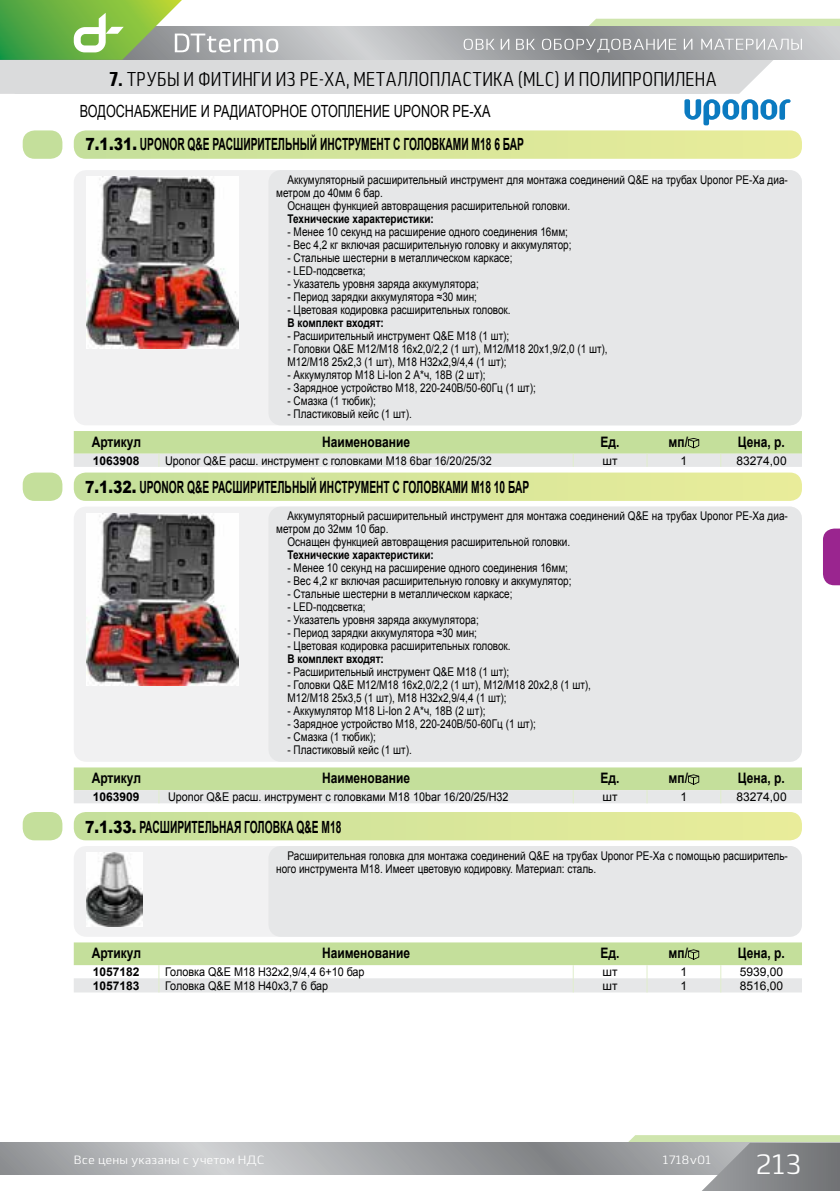
<style>
.page{position:relative;width:840px;height:1191px;background:#fff}
.page>*{position:absolute;margin:0;border:0;box-sizing:border-box;transform-origin:0 0}
.t1{font:28px "Lytiga Pro";color:#fff}
.t2{font:20px "Lytiga Pro Condensed";color:#000;scale:.86 1}
.t3{font:700 16.8px/33.6px "Arial";color:#000;scale:.61 1}
.t4{font:700 14.4px "Arial";color:#000;scale:.83 1}
.t5{font:12px/13px "Arial";color:#000;scale:.83 1}
.t6{font:12px "Arial";color:#000;scale:.9 1}
.t7{font:700 12px "Arial";color:#000;scale:.83 1}
.t8{font:12px "Arial";color:#000}
.t9{font:12px "Lytiga Pro";color:#fff}
.t10{font:700 12px "Arial";color:#000}
.s1{font-weight:900}
.s2{font-weight:400}
</style>
<div class="page">
<svg style="left:0;top:1142px;width:600px;height:32px;background:#a7a9ab"></svg>
<svg style="left:600px;top:1135px;width:239px;height:56px;background:#a7aba7"></svg>
<div style="left:74px;top:130px;width:727px;height:29px;background:linear-gradient(to right,#c5df9b,#eaed9a);border-radius:12px"></div>
<div style="left:23px;top:130px;width:39px;height:29px;background:#c4df9b;border-radius:12px"></div>
<svg style="left:823px;top:528px;width:16px;height:57px"></svg>
<svg style="left:0;top:0;width:839px;height:125px"></svg>
<svg style="left:74px;top:431px;width:727px;height:70px;background:#d7e5b1"></svg>
<div style="left:23px;top:472px;width:39px;height:29px;background:#c4df9b;border-radius:12px"></div>
<div style="left:74px;top:170px;width:727px;height:255px;background:#f1f1f2"></div>
<div style="left:268px;top:170px;width:533px;height:255px;background:#e6e7e8"></div>
<svg style="left:74px;top:767px;width:727px;height:36px;background:#d0e1b7"></svg>
<div style="left:74px;top:506px;width:727px;height:256px;background:#f1f1f2"></div>
<div style="left:268px;top:506px;width:533px;height:256px;background:#e6e7e8"></div>
<img style="left:87px;top:177px;width:151px;height:172px">
<img style="left:87px;top:513px;width:151px;height:172px">
<svg style="left:74px;top:812px;width:727px;height:28px;background:#d7e69a"></svg>
<div style="left:23px;top:812px;width:39px;height:28px;background:#c4df9b;border-radius:12px"></div>
<svg style="left:74px;top:942px;width:727px;height:50px"></svg>
<div style="left:74px;top:846px;width:727px;height:90px;background:#f1f1f2"></div>
<div style="left:268px;top:846px;width:533px;height:90px;background:#e6e7e8"></div>
<img style="left:87px;top:852px;width:55px;height:74px">
<h2 class="t2" style="left:109px;top:66px;width:707px"><span class="s1">7.</span> ТРУБЫ И ФИТИНГИ ИЗ PE-XA, МЕТАЛЛОПЛАСТИКА (MLC) И ПОЛИПРОПИЛЕНА</h2>
<h3 class="t3" style="left:86px;top:94px;width:719px;text-indent:-6px"><span class="s2">ВОДОСНАБЖЕНИЕ И РАДИАТОРНОЕ ОТОПЛЕНИЕ UPONOR PE-XA<br></span><span class="s1">7.1.31.</span> UPONOR Q&amp;E РАСШИРИТЕЛЬНЫЙ ИНСТРУМЕНТ С ГОЛОВКАМИ M18 6 БАР</h3>
<p class="t5" style="left:287px;top:173px;width:604px">Аккумуляторный расширительный инструмент для монтажа соединений Q&amp;E на трубах Uponor PE-Xa диа-</p>
<p class="t5" style="left:276px;top:186px;width:130px">метром до 40мм 6 бар.</p>
<p class="t5" style="left:287px;top:199px;width:342px">Оснащен функцией автовращения расширительной головки.</p>
<p class="t7" style="left:287px;top:212px;width:178px">Технические характеристики:</p>
<p class="t5" style="left:287px;top:225px;width:339px">- Менее 10 секунд на расширение одного соединения 16мм;</p>
<p class="t5" style="left:287px;top:238px;width:343px">- Вес 4,2 кг включая расширительную головку и аккумулятор;</p>
<p class="t5" style="left:287px;top:251px;width:272px">- Стальные шестерни в металлическом каркасе;</p>
<p class="t5" style="left:287px;top:264px;width:96px">- LED-подсветка;</p>
<p class="t5" style="left:287px;top:277px;width:232px">- Указатель уровня заряда аккумулятора;</p>
<p class="t5" style="left:287px;top:290px;width:229px">- Период зарядки аккумулятора ≈30 мин;</p>
<p class="t5" style="left:287px;top:303px;width:270px">- Цветовая кодировка расширительных головок.</p>
<p class="t7" style="left:287px;top:316px;width:117px">В комплект входят:</p>
<p class="t5" style="left:287px;top:329px;width:268px">- Расширительный инструмент Q&amp;E M18 (1 шт);</p>
<p class="t5" style="left:287px;top:342px;width:387px">- Головки Q&amp;E M12/M18 16x2,0/2,2 (1 шт), M12/M18 20x1,9/2,0 (1 шт),<br>M12/M18 25x2,3 (1 шт), M18 H32x2,9/4,4 (1 шт);</p>
<p class="t5" style="left:287px;top:368px;width:240px">- Аккумулятор M18 Li-Ion 2 А*ч, 18В (2 шт);</p>
<p class="t5" style="left:287px;top:381px;width:300px">- Зарядное устройство М18, 220-240В/50-60Гц (1 шт);</p>
<p class="t5" style="left:287px;top:394px;width:108px">- Смазка (1 тюбик);</p>
<p class="t5" style="left:287px;top:407px;width:151px">- Пластиковый кейс (1 шт).</p>
<p class="t4" style="left:92px;top:434px;width:61px">Артикул</p>
<p class="t4" style="left:322px;top:434px;width:108px">Наименование</p>
<p class="t4" style="left:600px;top:434px;width:24px">Ед.</p>
<p class="t4" style="left:668px;top:434px;width:25px">мп/</p>
<p class="t4" style="left:737px;top:434px;width:58px">Цена, р.</p>
<p class="t10" style="left:93px;top:454px;width:48px">1063908</p>
<p class="t6" style="left:165px;top:454px;width:364px">Uponor Q&amp;E расш. инструмент с головками M18 6bar 16/20/25/32</p>
<p class="t8" style="left:602px;top:454px;width:17px">шт</p>
<p class="t8" style="left:680px;top:454px;width:8px">1</p>
<p class="t8" style="left:736px;top:454px;width:52px">83274,00</p>
<h3 class="t3" style="left:85px;top:470px;width:729px"><span class="s1">7.1.32.</span> UPONOR Q&amp;E РАСШИРИТЕЛЬНЫЙ ИНСТРУМЕНТ С ГОЛОВКАМИ M18 10 БАР</h3>
<p class="t5" style="left:287px;top:509px;width:604px">Аккумуляторный расширительный инструмент для монтажа соединений Q&amp;E на трубах Uponor PE-Xa диа-</p>
<p class="t5" style="left:276px;top:522px;width:137px">метром до 32мм 10 бар.</p>
<p class="t5" style="left:287px;top:535px;width:342px">Оснащен функцией автовращения расширительной головки.</p>
<p class="t7" style="left:287px;top:548px;width:178px">Технические характеристики:</p>
<p class="t5" style="left:287px;top:561px;width:339px">- Менее 10 секунд на расширение одного соединения 16мм;</p>
<p class="t5" style="left:287px;top:574px;width:343px">- Вес 4,2 кг включая расширительную головку и аккумулятор;</p>
<p class="t5" style="left:287px;top:587px;width:272px">- Стальные шестерни в металлическом каркасе;</p>
<p class="t5" style="left:287px;top:600px;width:96px">- LED-подсветка;</p>
<p class="t5" style="left:287px;top:613px;width:232px">- Указатель уровня заряда аккумулятора;</p>
<p class="t5" style="left:287px;top:626px;width:229px">- Период зарядки аккумулятора ≈30 мин;</p>
<p class="t5" style="left:287px;top:639px;width:270px">- Цветовая кодировка расширительных головок.</p>
<p class="t7" style="left:287px;top:652px;width:117px">В комплект входят:</p>
<p class="t5" style="left:287px;top:665px;width:268px">- Расширительный инструмент Q&amp;E M18 (1 шт);</p>
<p class="t5" style="left:287px;top:678px;width:367px">- Головки Q&amp;E M12/M18 16x2,0/2,2 (1 шт), M12/M18 20x2,8 (1 шт),<br>M12/M18 25x3,5 (1 шт), M18 H32x2,9/4,4 (1 шт);</p>
<p class="t5" style="left:287px;top:704px;width:240px">- Аккумулятор M18 Li-Ion 2 А*ч, 18В (2 шт);</p>
<p class="t5" style="left:287px;top:717px;width:300px">- Зарядное устройство М18, 220-240В/50-60Гц (1 шт);</p>
<p class="t5" style="left:287px;top:730px;width:108px">- Смазка (1 тюбик);</p>
<p class="t5" style="left:287px;top:743px;width:151px">- Пластиковый кейс (1 шт).</p>
<p class="t4" style="left:92px;top:770px;width:61px">Артикул</p>
<p class="t4" style="left:322px;top:770px;width:108px">Наименование</p>
<p class="t4" style="left:600px;top:770px;width:24px">Ед.</p>
<p class="t4" style="left:668px;top:770px;width:25px">мп/</p>
<p class="t4" style="left:737px;top:770px;width:58px">Цена, р.</p>
<p class="t10" style="left:93px;top:790px;width:48px">1063909</p>
<p class="t6" style="left:168px;top:790px;width:379px">Uponor Q&amp;E расш. инструмент с головками M18 10bar 16/20/25/H32</p>
<p class="t8" style="left:602px;top:790px;width:17px">шт</p>
<p class="t8" style="left:680px;top:790px;width:8px">1</p>
<p class="t8" style="left:736px;top:790px;width:52px">83274,00</p>
<h3 class="t3" style="left:85px;top:810px;width:421px"><span class="s1">7.1.33.</span> РАСШИРИТЕЛЬНАЯ ГОЛОВКА Q&amp;E M18</h3>
<p class="t5" style="left:276px;top:849px;width:617px;text-indent:11px">Расширительная головка для монтажа соединений Q&amp;E на трубах Uponor PE-Xa с помощью расширитель&shy;ного инструмента М18. Имеет цветовую кодировку. Материал: сталь.</p>
<p class="t4" style="left:92px;top:945px;width:61px">Артикул</p>
<p class="t4" style="left:322px;top:945px;width:108px">Наименование</p>
<p class="t4" style="left:600px;top:945px;width:24px">Ед.</p>
<p class="t4" style="left:668px;top:945px;width:25px">мп/</p>
<p class="t4" style="left:737px;top:945px;width:58px">Цена, р.</p>
<p class="t10" style="left:93px;top:965px;width:48px">1057182</p>
<p class="t6" style="left:165px;top:965px;width:223px">Головка Q&amp;E М18 H32x2,9/4,4 6+10 бар</p>
<p class="t8" style="left:602px;top:965px;width:17px">шт</p>
<p class="t8" style="left:680px;top:965px;width:8px">1</p>
<p class="t8" style="left:739px;top:965px;width:45px">5939,00</p>
<p class="t10" style="left:93px;top:979px;width:48px">1057183</p>
<p class="t6" style="left:165px;top:979px;width:183px">Головка Q&amp;E М18 H40x3,7 6 бар</p>
<p class="t8" style="left:602px;top:979px;width:17px">шт</p>
<p class="t8" style="left:680px;top:979px;width:8px">1</p>
<p class="t8" style="left:739px;top:979px;width:45px">8516,00</p>
<p class="t9" style="left:74px;top:1152px;width:192px">Все цены указаны с учетом НДС</p>
<p class="t9" style="left:662px;top:1152px;width:50px">1718v01</p>
<h1 class="t1" style="left:755px;top:1147px;width:48px">213</h1>
</div>
